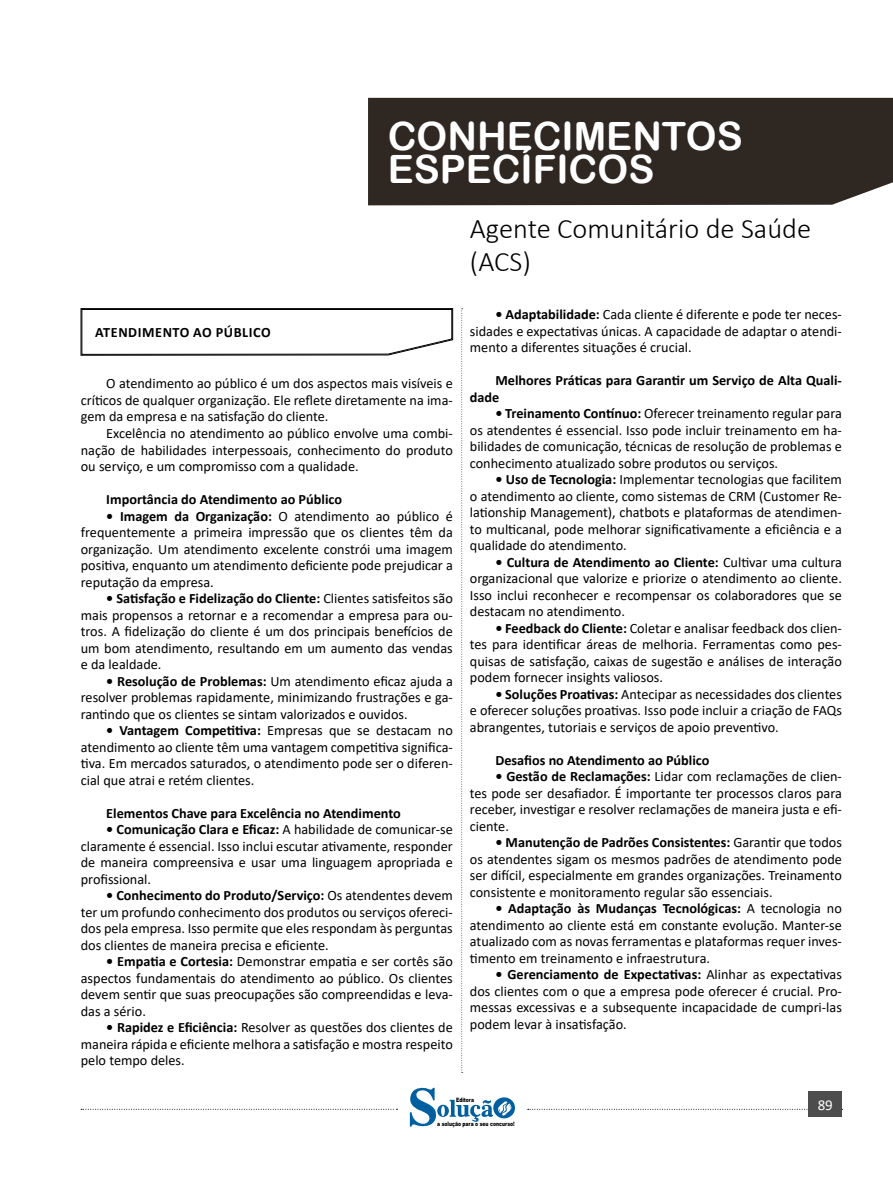
<style>
.page{position:relative;width:893px;height:1191px;background:#fff}
.page>*{position:absolute;margin:0;border:0;box-sizing:border-box;transform-origin:0 0}
.t1{font:39px/33px "Arial Rounded MT Bold";color:#fff}
.t2{font:300 28.5px/33px "Calibri";color:#000}
.t3{font:15px "Calibri";color:#fff}
.TEXTO_BASE{font:14.25px/16.5px "Calibri";color:#000;text-align:justify}
.TEXTO_BASE-2{font:700 14.25px/16.5px "Calibri";color:#000}
.CAIXINHAS{font:700 14.25px "Calibri";letter-spacing:.04em;color:#000}
.t4{font:900 6px "Arial";color:#000;scale:.76 1}
.s1{font-weight:700}
</style>
<div class="page">
<svg style="left:461px;top:308px;width:2px;height:765px"></svg>
<div style="left:368px;top:98px;width:525px;height:107px;background:#2f2722"></div>
<div style="left:388px;top:122px;width:489px;height:61px;background:#2f2722"></div>
<svg style="left:81px;top:1108px;width:316px;height:1px"></svg>
<svg style="left:528px;top:1109px;width:315px;height:1px"></svg>
<div style="left:809px;top:1091px;width:33px;height:26px;background:#4d4d4d"></div>
<svg style="left:410px;top:1087px;width:105px;height:40px"></svg>
<svg style="left:81px;top:308px;width:372px;height:48px"></svg>
<h1 class="t1" style="left:388px;top:119px;width:357px">CONHECIMENTOS<br>ESPECÍFICOS</h1>
<p class="CAIXINHAS" style="left:95px;top:322px;width:177px">ATENDIMENTO AO PÚBLICO</p>
<p class="TEXTO_BASE" style="left:81px;top:375px;width:374px;text-indent:26px">O atendimento ao público é um dos aspectos mais visíveis e críticos de qualquer organização. Ele reflete diretamente na ima&shy;gem da empresa e na satisfação do cliente.</p>
<p class="TEXTO_BASE" style="left:81px;top:424px;width:374px;text-indent:26px">Excelência no atendimento ao público envolve uma combi&shy;nação de habilidades interpessoais, conhecimento do produto ou serviço, e um compromisso com a qualidade.</p>
<p class="TEXTO_BASE-2" style="left:106px;top:491px;width:237px">Importância do Atendimento ao Público</p>
<p class="TEXTO_BASE" style="left:81px;top:507px;width:374px;text-indent:26px"><span class="s1">• Imagem da Organização:</span> O atendimento ao público é frequentemente a primeira impressão que os clientes têm da organização. Um atendimento excelente constrói uma imagem positiva, enquanto um atendimento deficiente pode prejudicar a reputação da empresa.</p>
<p class="TEXTO_BASE" style="left:81px;top:589px;width:374px;text-indent:26px"><span class="s1">• Satisfação e Fidelização do Cliente:</span> Clientes satisfeitos são mais propensos a retornar e a recomendar a empresa para ou&shy;tros. A fidelização do cliente é um dos principais benefícios de um bom atendimento, resultando em um aumento das vendas e da lealdade.</p>
<p class="TEXTO_BASE" style="left:81px;top:672px;width:374px;text-indent:26px"><span class="s1">• Resolução de Problemas:</span> Um atendimento eficaz ajuda a resolver problemas rapidamente, minimizando frustrações e ga&shy;rantindo que os clientes se sintam valorizados e ouvidos.</p>
<p class="TEXTO_BASE" style="left:81px;top:721px;width:374px;text-indent:26px"><span class="s1">• Vantagem Competitiva:</span> Empresas que se destacam no atendimento ao cliente têm uma vantagem competitiva significa&shy;tiva. Em mercados saturados, o atendimento pode ser o diferen&shy;cial que atrai e retém clientes.</p>
<p class="TEXTO_BASE-2" style="left:106px;top:804px;width:296px">Elementos Chave para Excelência no Atendimento</p>
<p class="TEXTO_BASE" style="left:81px;top:820px;width:374px;text-indent:26px"><span class="s1">• Comunicação Clara e Eficaz:</span> A habilidade de comunicar-se claramente é essencial. Isso inclui escutar ativamente, responder de maneira compreensiva e usar uma linguagem apropriada e profissional.</p>
<p class="TEXTO_BASE" style="left:81px;top:886px;width:374px;text-indent:26px"><span class="s1">• Conhecimento do Produto/Serviço:</span> Os atendentes devem ter um profundo conhecimento dos produtos ou serviços ofereci&shy;dos pela empresa. Isso permite que eles respondam às perguntas dos clientes de maneira precisa e eficiente.</p>
<p class="TEXTO_BASE" style="left:81px;top:952px;width:374px;text-indent:26px"><span class="s1">• Empatia e Cortesia:</span> Demonstrar empatia e ser cortês são aspectos fundamentais do atendimento ao público. Os clientes devem sentir que suas preocupações são compreendidas e leva&shy;das a sério.</p>
<p class="TEXTO_BASE" style="left:81px;top:1018px;width:374px;text-indent:26px"><span class="s1">• Rapidez e Eficiência:</span> Resolver as questões dos clientes de maneira rápida e eficiente melhora a satisfação e mostra respeito pelo tempo deles.</p>
<h2 class="t2" style="left:470px;top:212px;width:343px">Agente Comunitário de Saúde (ACS)</h2>
<p class="TEXTO_BASE" style="left:470px;top:306px;width:374px;text-indent:26px"><span class="s1">• Adaptabilidade:</span> Cada cliente é diferente e pode ter neces&shy;sidades e expectativas únicas. A capacidade de adaptar o atendi&shy;mento a diferentes situações é crucial.</p>
<p class="TEXTO_BASE-2" style="left:470px;top:372px;width:374px;text-indent:26px">Melhores Práticas para Garantir um Serviço de Alta Quali&shy;dade</p>
<p class="TEXTO_BASE" style="left:470px;top:405px;width:374px;text-indent:26px"><span class="s1">• Treinamento Contínuo:</span> Oferecer treinamento regular para os atendentes é essencial. Isso pode incluir treinamento em ha&shy;bilidades de comunicação, técnicas de resolução de problemas e conhecimento atualizado sobre produtos ou serviços.</p>
<p class="TEXTO_BASE" style="left:470px;top:471px;width:374px;text-indent:26px"><span class="s1">• Uso de Tecnologia:</span> Implementar tecnologias que facilitem o atendimento ao cliente, como sistemas de CRM (Customer Re&shy;lationship Management), chatbots e plataformas de atendimen&shy;to multicanal, pode melhorar significativamente a eficiência e a qualidade do atendimento.</p>
<p class="TEXTO_BASE" style="left:470px;top:553px;width:374px;text-indent:26px"><span class="s1">• Cultura de Atendimento ao Cliente:</span> Cultivar uma cultura organizacional que valorize e priorize o atendimento ao cliente.<br>Isso inclui reconhecer e recompensar os colaboradores que se destacam no atendimento.</p>
<p class="TEXTO_BASE" style="left:470px;top:619px;width:374px;text-indent:26px"><span class="s1">• Feedback do Cliente:</span> Coletar e analisar feedback dos clien&shy;tes para identificar áreas de melhoria. Ferramentas como pes&shy;quisas de satisfação, caixas de sugestão e análises de interação podem fornecer insights valiosos.</p>
<p class="TEXTO_BASE" style="left:470px;top:685px;width:374px;text-indent:26px"><span class="s1">• Soluções Proativas:</span> Antecipar as necessidades dos clientes e oferecer soluções proativas. Isso pode incluir a criação de FAQs abrangentes, tutoriais e serviços de apoio preventivo.</p>
<p class="TEXTO_BASE-2" style="left:495px;top:751px;width:216px">Desafios no Atendimento ao Público</p>
<p class="TEXTO_BASE" style="left:470px;top:768px;width:374px;text-indent:26px"><span class="s1">• Gestão de Reclamações:</span> Lidar com reclamações de clien&shy;tes pode ser desafiador. É importante ter processos claros para receber, investigar e resolver reclamações de maneira justa e efi&shy;ciente.</p>
<p class="TEXTO_BASE" style="left:470px;top:834px;width:374px;text-indent:26px"><span class="s1">• Manutenção de Padrões Consistentes:</span> Garantir que todos os atendentes sigam os mesmos padrões de atendimento pode ser difícil, especialmente em grandes organizações. Treinamento consistente e monitoramento regular são essenciais.</p>
<p class="TEXTO_BASE" style="left:470px;top:900px;width:374px;text-indent:26px"><span class="s1">• Adaptação às Mudanças Tecnológicas:</span> A tecnologia no atendimento ao cliente está em constante evolução. Manter-se atualizado com as novas ferramentas e plataformas requer inves&shy;timento em treinamento e infraestrutura.</p>
<p class="TEXTO_BASE" style="left:470px;top:966px;width:374px;text-indent:26px"><span class="s1">• Gerenciamento de Expectativas:</span> Alinhar as expectativas dos clientes com o que a empresa pode oferecer é crucial. Pro&shy;messas excessivas e a subsequente incapacidade de cumpri-las podem levar à insatisfação.</p>
<p class="t4" style="left:456px;top:1095px;width:25px">Editora</p>
<p class="t4" style="left:437px;top:1119px;width:103px">a solução para o seu concurso!</p>
<p class="t3" style="left:818px;top:1094px;width:16px">89</p>
</div>
